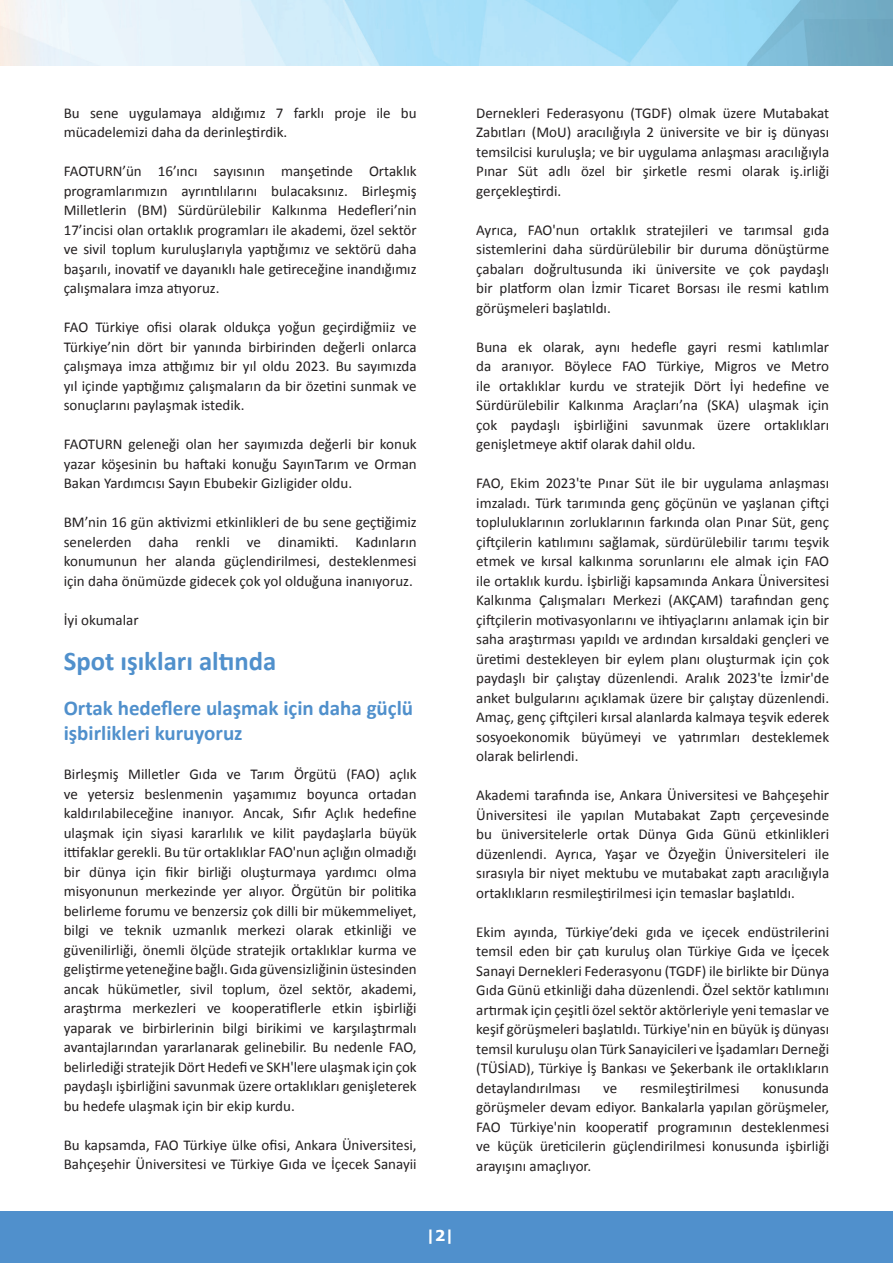
<style>
.page{position:relative;width:893px;height:1263px;background:#fff}
.page>*{position:absolute;margin:0;border:0;box-sizing:border-box;transform-origin:0 0}
.t1{font:700 27px "Calibri";color:#5090cc}
.t2{font:700 21px/25.5px "Calibri";color:#5090cc}
.t3{font:15px/19.5px "Calibri";color:#231f20;text-align:justify}
.t4{font:700 15px "Verdana";color:#fff}
</style>
<div class="page">
<img style="left:0;top:0;width:893px;height:66px">
<div style="left:0;top:1212px;width:893px;height:51px;background:#5090cc"></div>
<p class="t3" style="left:64px;top:103px;width:354px">Bu sene uygulamaya aldığımız 7 farklı proje ile bu mücadelemizi daha da derinleştirdik.</p>
<p class="t3" style="left:64px;top:161px;width:354px">FAOTURN’ün 16’ıncı sayısının manşetinde Ortaklık programlarımızın ayrıntılılarını bulacaksınız. Birleşmiş Milletlerin (BM) Sürdürülebilir Kalkınma Hedefleri’nin 17’incisi olan ortaklık programları ile akademi, özel sektör ve sivil toplum kuruluşlarıyla yaptığımız ve sektörü daha başarılı, inovatif ve dayanıklı hale getireceğine inandığımız çalışmalara imza atıyoruz.</p>
<p class="t3" style="left:64px;top:317px;width:354px">FAO Türkiye ofisi olarak oldukça yoğun geçirdiğmiiz ve Türkiye’nin dört bir yanında birbirinden değerli onlarca çalışmaya imza attığımız bir yıl oldu 2023. Bu sayımızda yıl içinde yaptığımız çalışmaların da bir özetini sunmak ve sonuçlarını paylaşmak istedik.</p>
<p class="t3" style="left:64px;top:434px;width:354px">FAOTURN geleneği olan her sayımızda değerli bir konuk yazar köşesinin bu haftaki konuğu SayınTarım ve Orman Bakan Yardımcısı Sayın Ebubekir Gizligider oldu.</p>
<p class="t3" style="left:64px;top:512px;width:354px">BM’nin 16 gün aktivizmi etkinlikleri de bu sene geçtiğimiz senelerden daha renkli ve dinamikti. Kadınların konumunun her alanda güçlendirilmesi, desteklenmesi için daha önümüzde gidecek çok yol olduğuna inanıyoruz.</p>
<p class="t3" style="left:64px;top:610px;width:76px">İyi okumalar</p>
<h1 class="t1" style="left:64px;top:641px;width:214px">Spot ışıkları altında</h1>
<h2 class="t2" style="left:64px;top:695px;width:351px">Ortak hedeflere ulaşmak için daha güçlü işbirlikleri kuruyoruz</h2>
<p class="t3" style="left:64px;top:764px;width:354px">Birleşmiş Milletler Gıda ve Tarım Örgütü (FAO) açlık ve yetersiz beslenmenin yaşamımız boyunca ortadan kaldırılabileceğine inanıyor. Ancak, Sıfır Açlık hedefine ulaşmak için siyasi kararlılık ve kilit paydaşlarla büyük ittifaklar gerekli. Bu tür ortaklıklar FAO'nun açlığın olmadığı bir dünya için fikir birliği oluşturmaya yardımcı olma misyonunun merkezinde yer alıyor. Örgütün bir politika belirleme forumu ve benzersiz çok dilli bir mükemmeliyet, bilgi ve teknik uzmanlık merkezi olarak etkinliği ve güvenilirliği, önemli ölçüde stratejik ortaklıklar kurma ve geliştirme yeteneğine bağlı. Gıda güvensizliğinin üstesinden ancak hükümetler, sivil toplum, özel sektör, akademi, araştırma merkezleri ve kooperatiflerle etkin işbirliği yaparak ve birbirlerinin bilgi birikimi ve karşılaştırmalı avantajlarından yararlanarak gelinebilir. Bu nedenle FAO, belirlediği stratejik Dört Hedefi ve SKH'lere ulaşmak için çok paydaşlı işbirliğini savunmak üzere ortaklıkları genişleterek bu hedefe ulaşmak için bir ekip kurdu.</p>
<p class="t3" style="left:64px;top:1135px;width:354px">Bu kapsamda, FAO Türkiye ülke ofisi, Ankara Üniversitesi,<br>Bahçeşehir Üniversitesi ve Türkiye Gıda ve İçecek Sanayii</p>
<p class="t4" style="left:427px;top:1225px;width:28px">|2|</p>
<p class="t3" style="left:476px;top:103px;width:354px">Dernekleri Federasyonu (TGDF) olmak üzere Mutabakat Zabıtları (MoU) aracılığıyla 2 üniversite ve bir iş dünyası temsilcisi kuruluşla; ve bir uygulama anlaşması aracılığıyla Pınar Süt adlı özel bir şirketle resmi olarak iş.irliği gerçekleştirdi.</p>
<p class="t3" style="left:476px;top:220px;width:354px">Ayrıca, FAO'nun ortaklık stratejileri ve tarımsal gıda sistemlerini daha sürdürülebilir bir duruma dönüştürme çabaları doğrultusunda iki üniversite ve çok paydaşlı bir platform olan İzmir Ticaret Borsası ile resmi katılım görüşmeleri başlatıldı.</p>
<p class="t3" style="left:476px;top:337px;width:354px">Buna ek olarak, aynı hedefle gayri resmi katılımlar da aranıyor. Böylece FAO Türkiye, Migros ve Metro ile ortaklıklar kurdu ve stratejik Dört İyi hedefine ve Sürdürülebilir Kalkınma Araçları’na (SKA) ulaşmak için çok paydaşlı işbirliğini savunmak üzere ortaklıkları genişletmeye aktif olarak dahil oldu.</p>
<p class="t3" style="left:476px;top:473px;width:354px">FAO, Ekim 2023'te Pınar Süt ile bir uygulama anlaşması imzaladı. Türk tarımında genç göçünün ve yaşlanan çiftçi topluluklarının zorluklarının farkında olan Pınar Süt, genç çiftçilerin katılımını sağlamak, sürdürülebilir tarımı teşvik etmek ve kırsal kalkınma sorunlarını ele almak için FAO ile ortaklık kurdu. İşbirliği kapsamında Ankara Üniversitesi Kalkınma Çalışmaları Merkezi (AKÇAM) tarafından genç çiftçilerin motivasyonlarını ve ihtiyaçlarını anlamak için bir saha araştırması yapıldı ve ardından kırsaldaki gençleri ve üretimi destekleyen bir eylem planı oluşturmak için çok paydaşlı bir çalıştay düzenlendi. Aralık 2023'te İzmir'de anket bulgularını açıklamak üzere bir çalıştay düzenlendi.<br>Amaç, genç çiftçileri kırsal alanlarda kalmaya teşvik ederek sosyoekonomik büyümeyi ve yatırımları desteklemek olarak belirlendi.</p>
<p class="t3" style="left:476px;top:785px;width:354px">Akademi tarafında ise, Ankara Üniversitesi ve Bahçeşehir Üniversitesi ile yapılan Mutabakat Zaptı çerçevesinde bu üniversitelerle ortak Dünya Gıda Günü etkinlikleri düzenlendi. Ayrıca, Yaşar ve Özyeğin Üniversiteleri ile sırasıyla bir niyet mektubu ve mutabakat zaptı aracılığıyla ortaklıkların resmileştirilmesi için temaslar başlatıldı.</p>
<p class="t3" style="left:476px;top:922px;width:354px">Ekim ayında, Türkiye’deki gıda ve içecek endüstrilerini temsil eden bir çatı kuruluş olan Türkiye Gıda ve İçecek Sanayi Dernekleri Federasyonu (TGDF) ile birlikte bir Dünya Gıda Günü etkinliği daha düzenlendi. Özel sektör katılımını artırmak için çeşitli özel sektör aktörleriyle yeni temaslar ve keşif görüşmeleri başlatıldı. Türkiye'nin en büyük iş dünyası temsil kuruluşu olan Türk Sanayicileri ve İşadamları Derneği (TÜSİAD), Türkiye İş Bankası ve Şekerbank ile ortaklıkların detaylandırılması</p>
<p class="t3" style="left:476px;top:1078px;width:354px;text-indent:286px">konusunda görüşmeler devam ediyor. Bankalarla yapılan görüşmeler, FAO Türkiye'nin kooperatif programının desteklenmesi ve küçük üreticilerin güçlendirilmesi konusunda işbirliği arayışını amaçlıyor.</p>
<p class="t3" style="left:603px;top:1078px;width:16px">ve</p>
<p class="t3" style="left:640px;top:1078px;width:101px">resmileştirilmesi</p>
</div>
